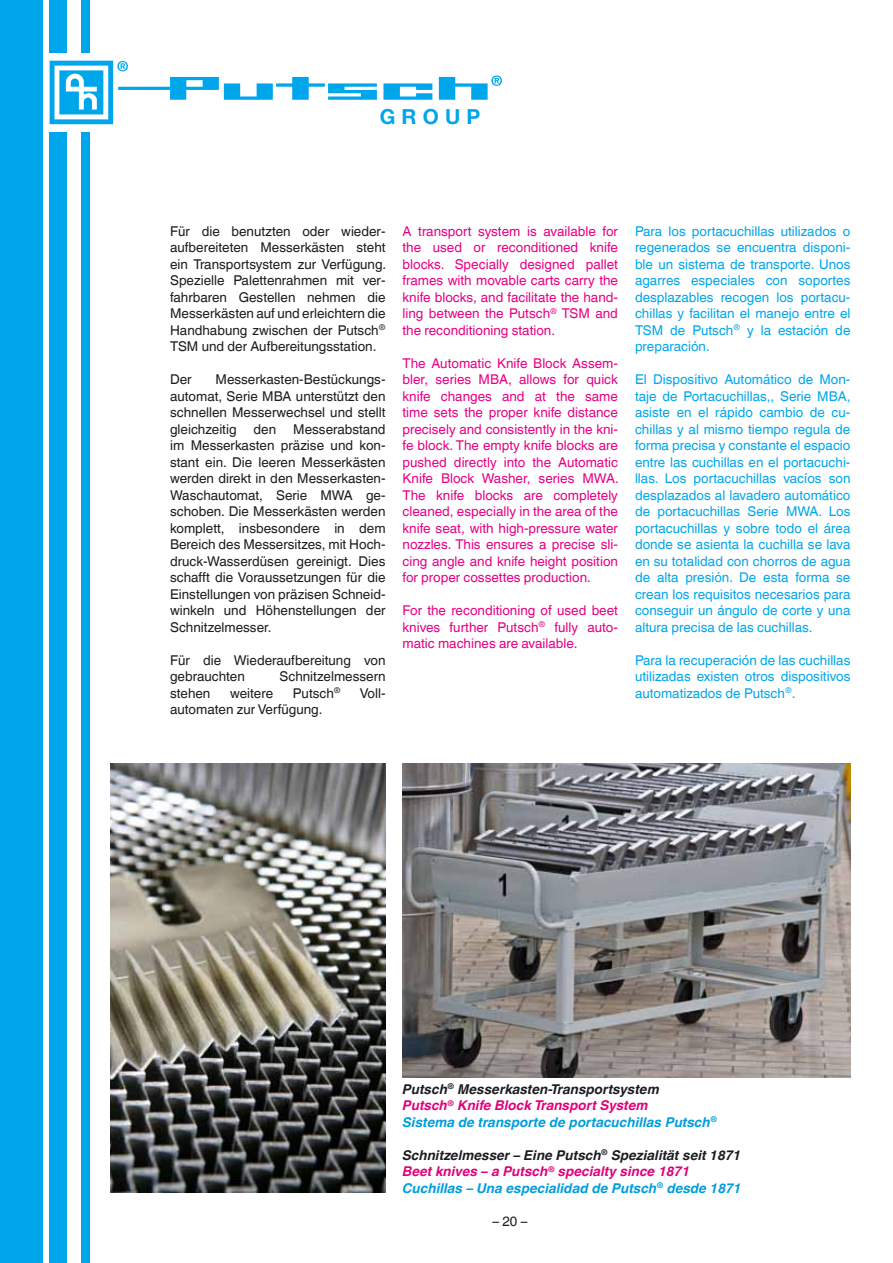
<style>
.page{position:relative;width:893px;height:1263px;background:#fff}
.page>*{position:absolute;margin:0;border:0;box-sizing:border-box;transform-origin:0 0}
.t1{font:700 20.7px "Helvetica Neue";letter-spacing:.3em;color:#00a6eb}
.t2{font:13.5px/16.5px "Helvetica Linotype";color:#1b1c20}
.t3{font:13.5px/16.5px "Helvetica Linotype";color:#00a6eb;text-align:justify}
.t4{font:13.5px/16.5px "Helvetica Linotype";color:#e50084;text-align:justify}
.t5{font:italic 700 13.5px/16.5px "Helvetica Linotype";color:#1b1c20}
.t6{font:italic 700 13.5px/16.5px "Helvetica Linotype";color:#009dda}
.s1{color:#1b1c20}
.s2{color:#e10079}
.s3{color:#009dda}
</style>
<div class="page">
<div style="left:0;top:0;width:42px;height:1263px;background:#00a6eb"></div>
<div style="left:49px;top:133px;width:17px;height:1130px;background:#00a6eb"></div>
<div style="left:81px;top:133px;width:9px;height:1130px;background:#00a6eb"></div>
<svg style="left:383px;top:83px;width:49px;height:17px"></svg>
<svg style="left:50px;top:61px;width:327px;height:63px"></svg>
<svg style="left:439px;top:75px;width:63px;height:25px"></svg>
<div style="left:49px;top:0;width:18px;height:53px;background:#00a6eb"></div>
<div style="left:81px;top:0;width:9px;height:53px;background:#00a6eb"></div>
<img style="left:111px;top:764px;width:275px;height:429px">
<img style="left:403px;top:764px;width:447px;height:313px">
<h1 class="t1" style="left:380px;top:104px;width:102px">GROUP</h1>
<p class="t2" style="left:170px;top:223px;width:218px">Für die benutzten oder wieder&shy;aufbereiteten Messerkästen steht ein Transportsystem zur Verfügung.<br>Spezielle Palettenrahmen mit ver&shy;fahrbaren Gestellen nehmen die Messerkästen auf und erleichtern die Handhabung zwischen der Putsch<sup>® </sup>TSM und der Aufbereitungsstation.</p>
<p class="t2" style="left:170px;top:371px;width:23px">Der</p>
<p class="t2" style="left:170px;top:371px;width:217px;text-align:justify;text-indent:45px">Messerkasten-Bestückungs&shy;automat, Serie MBA unterstützt den schnellen Messerwechsel und stellt gleichzeitig</p>
<p class="t2" style="left:170px;top:421px;width:217px;text-align:justify;text-indent:123px">Messerabstand im Messerkasten präzise und kon&shy;stant ein. Die leeren Messerkästen werden direkt in den Messerkasten-Waschautomat, Serie MWA ge&shy;schoben. Die Messerkästen werden komplett, insbesondere in dem Bereich des Messersitzes, mit Hoch&shy;druck-Wasserdüsen gereinigt. Dies schafft die Voraussetzungen für die Einstellungen von präzisen Schneid&shy;winkeln und Höhenstellungen der Schnitzelmesser.</p>
<p class="t2" style="left:170px;top:652px;width:217px">Für die Wiederaufbereitung von gebrauchten</p>
<p class="t2" style="left:254px;top:421px;width:24px">den</p>
<p class="t2" style="left:280px;top:668px;width:107px">Schnitzelmessern</p>
<p class="t2" style="left:170px;top:685px;width:42px">stehen</p>
<p class="t2" style="left:230px;top:685px;width:44px">weitere</p>
<p class="t2" style="left:293px;top:685px;width:49px">Putsch<sup>®</sup></p>
<p class="t2" style="left:360px;top:685px;width:26px">Voll-</p>
<p class="t2" style="left:170px;top:701px;width:154px">automaten zur Verfügung.</p>
<p class="t4" style="left:403px;top:223px;width:217px">A transport system is available for the used or reconditioned knife blocks. Specially designed pallet frames with movable carts carry the knife blocks, and facilitate the hand&shy;ling between the Putsch<sup>®</sup> TSM and the reconditioning station.</p>
<p class="t4" style="left:403px;top:355px;width:218px;text-align:left">The Automatic Knife Block Assem&shy;bler, series MBA, allows for quick knife changes and at the same time sets the proper knife distance precisely and consistently in the kni&shy;fe block. The empty knife blocks are pushed directly into the Automatic Knife Block Washer, series MWA.<br>The knife blocks are completely cleaned, especially in the area of the knife seat, with high-pressure water nozzles. This ensures a precise sli&shy;cing angle and knife height position for proper cossettes production.</p>
<p class="t4" style="left:403px;top:602px;width:217px">For the reconditioning of used beet knives further Putsch<sup>®</sup> fully auto&shy;matic machines are available.</p>
<p class="t3" style="left:635px;top:223px;width:217px">Para los portacuchillas utilizados o regenerados se encuentra disponi&shy;ble un sistema de transporte. Unos agarres especiales con soportes desplazables recogen los portacu&shy;chillas y facilitan el manejo entre el TSM de Putsch<sup>®</sup> y la estación de preparación.</p>
<p class="t3" style="left:635px;top:371px;width:217px">El Dispositivo Automático de Mon&shy;taje de Portacuchillas,, Serie MBA, asiste en el rápido cambio de cu&shy;chillas y al mismo tiempo regula de forma precisa y constante el espacio entre las cuchillas en el portacuchi&shy;llas. Los portacuchillas vacíos son desplazados al lavadero automático de portacuchillas Serie MWA. Los portacuchillas y sobre todo el área donde se asienta la cuchilla se lava en su totalidad con chorros de agua de alta presión. De esta forma se crean los requisitos necesarios para conseguir un ángulo de corte y una altura precisa de las cuchillas.</p>
<p class="t3" style="left:635px;top:652px;width:217px">Para la recuperación de las cuchillas utilizadas existen otros dispositivos automatizados de Putsch<sup>®</sup>.</p>
<p class="t6" style="left:403px;top:1081px;width:316px"><span class="s1">Putsch</span><sup>®</sup> <span class="s1">Messerkasten-Transportsystem<br></span><span class="s2">Putsch</span><sup>®</sup> <span class="s2">Knife Block Transport System<br></span>Sistema de transporte de portacuchillas Putsch<sup>®</sup></p>
<p class="t5" style="left:403px;top:1147px;width:340px">Schnitzelmesser – Eine Putsch<sup>®</sup> Spezialität seit 1871<br><span class="s2">Beet knives – a Putsch</span><sup>®</sup> <span class="s2">specialty since 1871<br></span><span class="s3">Cuchillas – Una especialidad de Putsch</span><sup>®</sup> <span class="s3">desde 1871</span></p>
<p class="t2" style="left:492px;top:1213px;width:37px">– 20 –</p>
</div>
